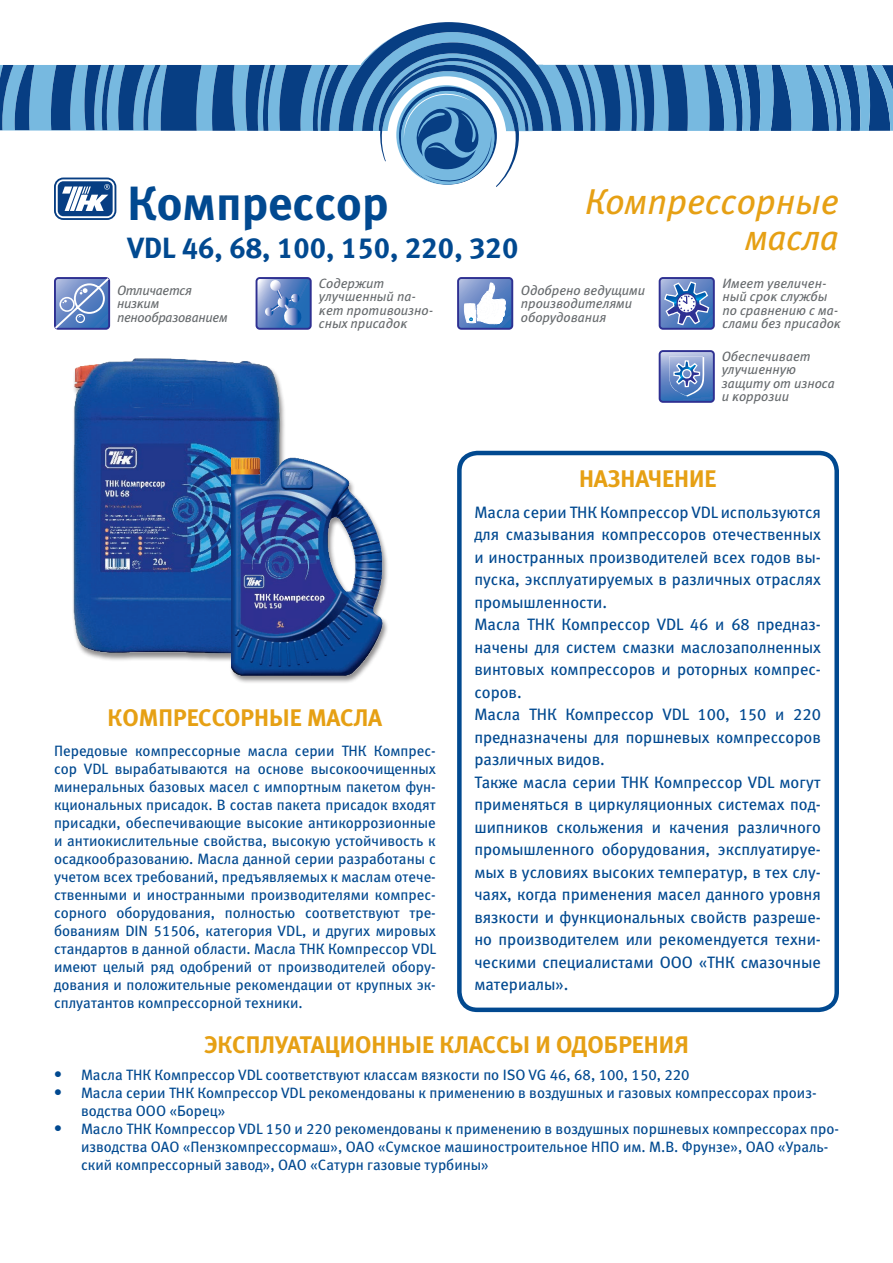
<style>
.page{position:relative;width:893px;height:1263px;background:#fff}
.page>*{position:absolute;margin:0;border:0;box-sizing:border-box;transform-origin:0 0}
.t1{font:48px "Meta Bold LFC";color:#014990}
.t2{font:italic 36px/36px "Meta Book LFC";color:#e6a014;text-align:right}
.t3{font:29.25px "Meta Bold LFC";color:#014990}
.t4{font:24px "Meta Bold LFC";color:#e6a014}
.t5{font:16.5px/22.5px "Meta Book LFC";color:#014990}
.t6{font:15px/18px "Meta Book LFC";color:#014990}
.t7{font:italic 13.5px/13.5px "Meta Book LFC";color:#666a6d}
.t8{font:italic 13.5px/13.5px "Meta Book LFC";letter-spacing:-.02em;color:#666a6d}
.s1{font-family:"Meta Bold C";font-size:16.5px}
</style>
<div class="page">
<svg style="left:54px;top:178px;width:62px;height:42px"></svg>
<svg style="left:56px;top:179px;width:59px;height:39px"></svg>
<div style="left:58px;top:181px;width:55px;height:35px;background:#073e83;border-radius:6px"></div>
<svg style="left:0;top:22px;width:893px;height:189px"></svg>
<svg style="left:54px;top:277px;width:57px;height:53px;background:#748fc7"></svg>
<div style="left:659px;top:350px;width:56px;height:53px;border:2px solid #2e3092;border-radius:3px"></div>
<svg style="left:660px;top:351px;width:54px;height:51px;background:#7290c8"></svg>
<div style="left:457px;top:277px;width:56px;height:53px;border:2px solid #2e3092;border-radius:3px"></div>
<svg style="left:458px;top:278px;width:54px;height:51px"></svg>
<div style="left:659px;top:277px;width:56px;height:53px;border:2px solid #2e3092;border-radius:3px"></div>
<svg style="left:660px;top:278px;width:54px;height:51px;background:#6986c2"></svg>
<img style="left:73px;top:358px;width:212px;height:302px">
<img style="left:231px;top:455px;width:154px;height:222px">
<div style="left:256px;top:277px;width:56px;height:53px;border:2px solid #2e3092;border-radius:3px"></div>
<svg style="left:257px;top:278px;width:54px;height:51px;background:#6588c3"></svg>
<div style="left:457px;top:451px;width:382px;height:561px;border:4px solid #014990;border-radius:18px"></div>
<h1 class="t1" style="left:128px;top:175px;width:263px">Компрессор</h1>
<h3 class="t3" style="left:128px;top:230px;width:392px">VDL 46, 68, 100, 150, 220, 320</h3>
<p class="t8" style="left:117px;top:283px;width:112px">Отличается низким пенообразованием</p>
<h2 class="t2" style="left:585px;top:183px;width:255px">Компрессорные масла</h2>
<p class="t7" style="left:319px;top:276px;width:116px">Содержит улучшенный па&shy;кет противоизно&shy;сных присадок</p>
<p class="t7" style="left:521px;top:283px;width:126px">Одобрено ведущими производителями оборудования</p>
<p class="t7" style="left:722px;top:276px;width:120px">Имеет увеличен&shy;ный срок службы по сравнению с ма&shy;слами без присадок</p>
<p class="t7" style="left:722px;top:349px;width:115px">Обеспечивает улучшенную защиту от износа и коррозии</p>
<h3 class="t4" style="left:579px;top:464px;width:139px">НАЗНАЧЕНИЕ</h3>
<p class="t5" style="left:474px;top:501px;width:348px">Масла серии ТНК Компрессор VDL используются для смазывания компрессоров отечественных и иностранных производителей всех годов вы&shy;пуска, эксплуатируемых в различных отраслях промышленности.<br>Масла ТНК Компрессор VDL 46 и 68 предназ&shy;начены для систем смазки маслозаполненных винтовых компрессоров и роторных компрес&shy;соров.<br>Масла ТНК Компрессор VDL 100, 150 и 220 предназначены для поршневых компрессоров различных видов.<br>Также масла серии ТНК Компрессор VDL могут применяться в циркуляционных системах под&shy;шипников скольжения и качения различного промышленного оборудования, эксплуатируе&shy;мых в условиях высоких температур, в тех слу&shy;чаях, когда применения масел данного уровня вязкости и функциональных свойств разреше&shy;но производителем или рекомендуется техни&shy;ческими специалистами ООО «ТНК смазочные материалы».</p>
<h3 class="t4" style="left:108px;top:703px;width:274px">Компрессорные масла</h3>
<p class="t6" style="left:54px;top:742px;width:384px;text-align:justify">Передовые компрессорные масла серии ТНК Компрес&shy;сор VDL вырабатываются на основе высокоочищенных минеральных базовых масел с импортным пакетом фун&shy;кциональных присадок. В состав пакета присадок входят присадки, обеспечивающие высокие антикоррозионные и антиокислительные свойства, высокую устойчивость к осадкообразованию. Масла данной серии разработаны с учетом всех требований, предъявляемых к маслам отече&shy;ственными и иностранными производителями компрес&shy;сорного оборудования, полностью соответствуют тре&shy;бованиям DIN 51506, категория VDL, и других мировых стандартов в данной области. Масла ТНК Компрессор VDL имеют целый ряд одобрений от производителей обору&shy;дования и положительные рекомендации от крупных эк&shy;сплуатантов компрессорной техники.</p>
<h3 class="t4" style="left:204px;top:1030px;width:486px">Эксплуатационн ые классы и одобрения</h3>
<p class="t6" style="left:54px;top:1066px;width:637px"><span class="s1">•</span> Масла ТНК Компрессор VDL соответствуют классам вязкости по ISO VG 46, 68, 100, 150, 220</p>
<p class="t6" style="left:81px;top:1084px;width:737px;text-indent:-27px"><span class="s1">•</span> Масла серии ТНК Компрессор VDL рекомендованы к применению в воздушных и газовых компрессорах произ&shy;водства ООО «Борец»</p>
<p class="t6" style="left:81px;top:1120px;width:759px;text-indent:-27px"><span class="s1">•</span> Масло ТНК Компрессор VDL 150 и 220 рекомендованы к применению в воздушных поршневых компрессорах про&shy;изводства ОАО «Пензкомпрессормаш», ОАО «Сумское машиностроительное НПО им. М.В. Фрунзе», ОАО «Ураль&shy;ский компрессорный завод», ОАО «Сатурн газовые турбины»</p>
</div>
